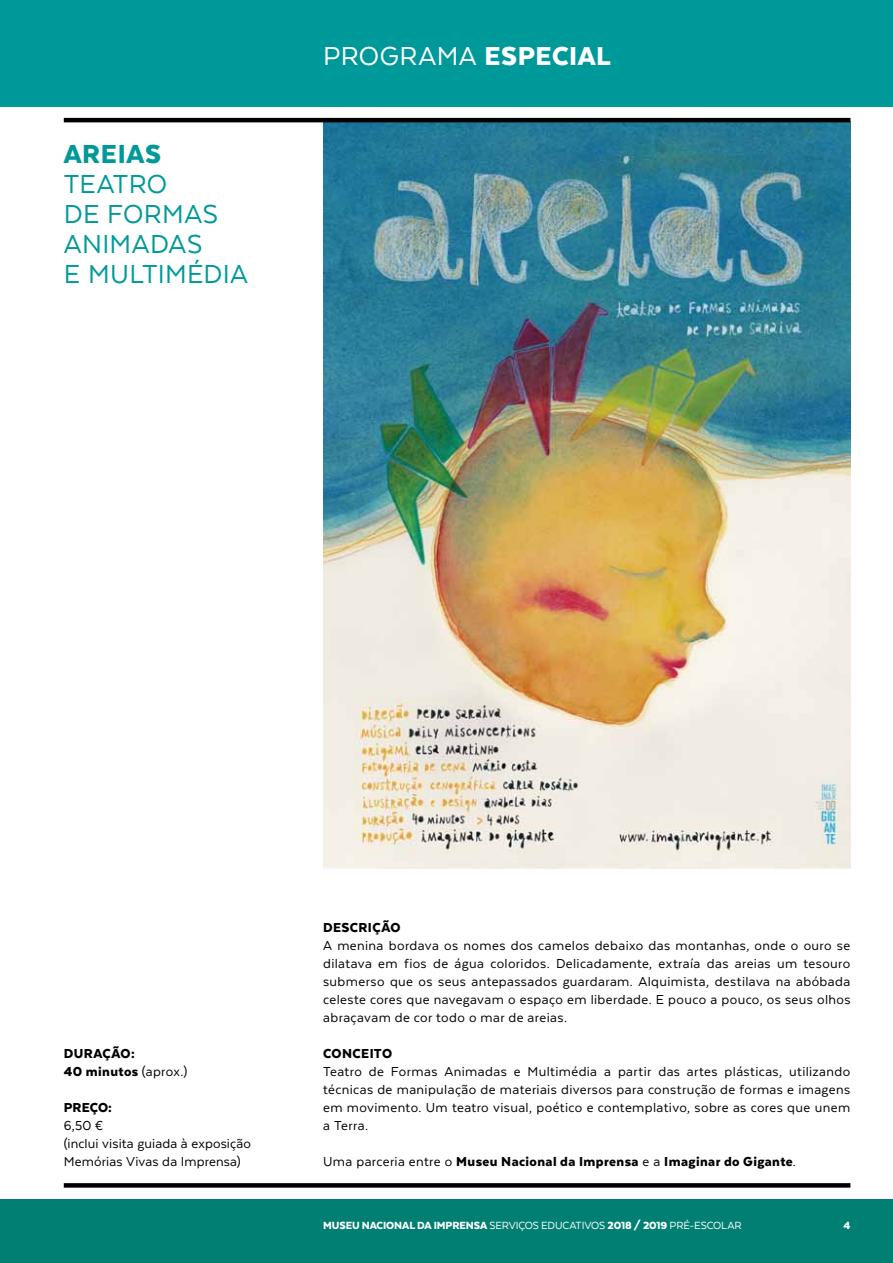
<style>
.page{position:relative;width:893px;height:1263px;background:#fff}
.page>*{position:absolute;margin:0;border:0;box-sizing:border-box;transform-origin:0 0}
.t1{font:30px/30px "Texta";letter-spacing:.01em;color:#00999a}
.t2{font:30px "Texta";letter-spacing:.015em;color:#fff}
.t3{font:900 30px "Texta";letter-spacing:.03em;color:#00999a}
.t4{font:15px/18px "Texta";letter-spacing:.02em;color:#000;text-align:justify}
.t5{font:900 15px/18px "Texta";letter-spacing:.025em;color:#000;text-align:center}
.t6{font:900 12px "Texta";letter-spacing:-.005em;color:#fff}
.s1{font-weight:900}
.s2{font-weight:400}
</style>
<div class="page">
<div style="left:0;top:1199px;width:893px;height:64px;background:#007f72"></div>
<img style="left:323px;top:122px;width:527px;height:746px">
<svg style="left:64px;top:1183px;width:786px;height:4px;background:#080808"></svg>
<hr style="left:64px;top:118px;width:786px;height:4px;background:#000">
<div style="left:0;top:0;width:893px;height:106px;background:#00999a"></div>
<h1 class="t3" style="left:64px;top:138px;width:99px">aREIAS</h1>
<h1 class="t1" style="left:64px;top:168px;width:186px">TEATRO<br>DE FORMAS<br>ANIMADAS<br>E MULTIMÉDIA</h1>
<h1 class="t2" style="left:323px;top:41px;width:290px">PROGRAMA <span class="s1">ESPECIAL</span></h1>
<p class="t5" style="left:64px;top:1045px;width:125px">ão:<br>40 minutos <span class="s2">(aprox.)</span></p>
<p class="t5" style="left:64px;top:1099px;width:50px">PREÇO:</p>
<p class="t4" style="left:64px;top:1117px;width:189px;text-align:left">6,50 €<br>(inclui visita guiada à exposição<br>Memórias Vivas da Imprensa)</p>
<p class="t5" style="left:64px;top:1045px;width:20px">Duraç</p>
<p class="t5" style="left:323px;top:919px;width:19px">Descriç</p>
<p class="t5" style="left:381px;top:919px;width:18px">ão</p>
<p class="t4" style="left:323px;top:937px;width:529px">A menina bordava os nomes dos camelos debaixo das montanhas, onde o ouro se dilatava em fios de água coloridos. Delicadamente, extraía das areias um tesouro submerso que os seus antepassados guardaram. Alquimista, destilava na abóbada celeste cores que navegavam o espaço em liberdade. E pouco a pouco, os seus olhos abraçavam de cor todo o mar de areias.</p>
<p class="t5" style="left:323px;top:1045px;width:18px">Conceito</p>
<p class="t4" style="left:323px;top:1063px;width:529px">Teatro de Formas Animadas e Multimédia a partir das artes plásticas, utilizando técnicas de manipulação de materiais diversos para construção de formas e imagens em movimento. Um teatro visual, poético e contemplativo, sobre as cores que unem a Terra.</p>
<p class="t5" style="left:323px;top:1153px;width:474px"><span class="s2">Uma parceria entre o</span> Museu Nacional da Imprensa <span class="s2">e a</span> Imaginar do Gigante<span class="s2">.</span></p>
<p class="t6" style="left:323px;top:1219px;width:420px">MUSEU NACIONAL DA IMPRENSA <span class="s2">SERVIÇOS EDUCATIVOS</span> 2018 / 2019 <span class="s2">PRÉ-ESCOLAR</span></p>
<p class="t6" style="left:843px;top:1219px;width:8px">4</p>
</div>
